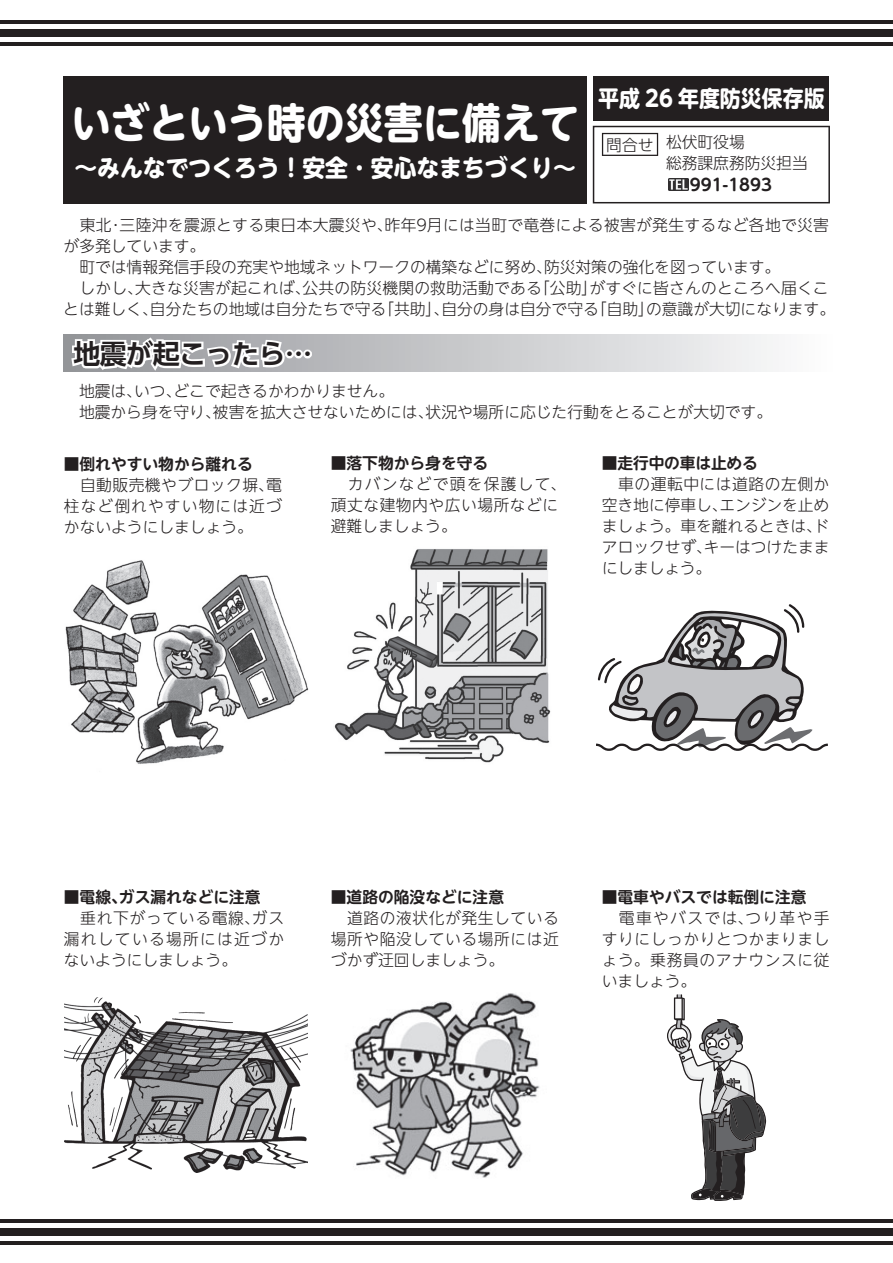
<style>
.page{position:relative;width:893px;height:1263px;background:#fff}
.page>*{position:absolute;margin:0;border:0;box-sizing:border-box;transform-origin:0 0}
.t1{font:700 42px "UD Shin M Go Pro";color:#fff;scale:.93 1}
.t2{font:700 27px "UD Shin Go Pro De";letter-spacing:-.02em;color:#231f20}
.t3{font:700 24px "UD Shin M Go Pro";color:#fff;scale:.95 1}
.t4{font:700 22.5px "UD Shin M Go Pro";color:#fff;scale:.93 1}
.t5{font:700 16.5px "UD Shin M Go Pro De";color:#231f20}
.t6{font:300 15.75px/21px "UD Shin Go NT Pro";color:#231f20;text-align:justify}
.t7{font:700 15.75px "UD Shin M Go Pro De";color:#231f20}
.t8{font:300 15.75px "UD Shin Go NT Pro";letter-spacing:.02em;color:#231f20}
.s1{font-family:"UD Shin M Go Pro"}
</style>
<div class="page">
<img style="left:334px;top:549px;width:217px;height:214px">
<div style="left:64px;top:77px;width:523px;height:127px;background:#231f20"></div>
<svg style="left:64px;top:335px;width:709px;height:37px;background:#d2d3d5"></svg>
<svg style="left:69px;top:335px;width:245px;height:37px"></svg>
<hr style="left:0;top:20px;width:893px;height:4px;background:#231f20">
<div style="left:0;top:29px;width:893px;height:7px;background:#231f20"></div>
<hr style="left:0;top:42px;width:893px;height:3px;background:#231f20">
<hr style="left:0;top:1219px;width:893px;height:4px;background:#231f20">
<div style="left:0;top:1228px;width:893px;height:8px;background:#231f20"></div>
<hr style="left:0;top:1241px;width:893px;height:4px;background:#231f20">
<div style="left:594px;top:77px;width:235px;height:44px;background:#231f20"></div>
<svg style="left:593px;top:126px;width:237px;height:77px"></svg>
<img style="left:668px;top:178px;width:21px;height:13px">
<img style="left:65px;top:560px;width:244px;height:204px">
<img style="left:65px;top:998px;width:242px;height:175px">
<img style="left:350px;top:993px;width:190px;height:185px">
<svg style="left:667px;top:994px;width:99px;height:207px"></svg>
<svg style="left:596px;top:604px;width:232px;height:147px"></svg>
<h3 class="t4" style="left:598px;top:80px;width:245px">平成 26 年度防災保存版</h3>
<p class="t6" style="left:666px;top:131px;width:143px;text-indent:-60px">問合せ 松伏町役場<br>総務課庶務防災担当</p>
<p class="t5" style="left:690px;top:171px;width:84px">991-1893</p>
<h1 class="t1" style="left:71px;top:89px;width:548px">いざという時の災害に備えて</h1>
<h3 class="t3" style="left:74px;top:148px;width:529px">～みんなでつくろう！安全･安心なまちづくり～</h3>
<p class="t8" style="left:80px;top:212px;width:751px">東北･三陸沖を震源とする東日本大震災や､昨年<span class="s1">9</span>月には当町で竜巻による被害が発生するなど各地で災害</p>
<p class="t6" style="left:64px;top:235px;width:143px">が多発しています。</p>
<p class="t6" style="left:79px;top:256px;width:702px">町では情報発信手段の充実や地域ネットワークの構築などに努め､防災対策の強化を図っています。</p>
<p class="t6" style="left:80px;top:277px;width:751px">しかし､大きな災害が起これば､公共の防災機関の救助活動である｢公助｣がすぐに皆さんのところへ届くこ</p>
<p class="t6" style="left:63px;top:298px;width:773px">とは難しく､自分たちの地域は自分たちで守る｢共助｣､自分の身は自分で守る｢自助｣の意識が大切になります。</p>
<h2 class="t2" style="left:73px;top:332px;width:240px">地震が起こったら…</h2>
<p class="t6" style="left:79px;top:379px;width:694px">地震は､いつ､どこで起きるかわかりません。<br>地震から身を守り､被害を拡大させないためには､状況や場所に応じた行動をとることが大切です。</p>
<p class="t7" style="left:64px;top:451px;width:190px">■倒れやすい物から離れる</p>
<p class="t6" style="left:64px;top:474px;width:219px;text-indent:16px">自動販売機やブロック塀､電柱など倒れやすい物には近づかないようにしましょう。</p>
<p class="t7" style="left:331px;top:450px;width:159px">■落下物から身を守る</p>
<p class="t6" style="left:331px;top:473px;width:229px;text-indent:17px">カバンなどで頭を保護して､頑丈な建物内や広い場所などに避難しましょう。</p>
<p class="t7" style="left:602px;top:450px;width:158px">■走行中の車は止める</p>
<p class="t6" style="left:602px;top:473px;width:229px;text-indent:16px">車の運転中には道路の左側か空き地に停車し､エンジンを止めましょう。車を離れるときは､ドアロックせず､キーはつけたままにしましょう。</p>
<p class="t7" style="left:64px;top:884px;width:198px">■電線､ガス漏れなどに注意</p>
<p class="t6" style="left:64px;top:907px;width:222px;text-indent:16px">垂れ下がっている電線､ガス漏れしている場所には近づかないようにしましょう。</p>
<p class="t7" style="left:331px;top:884px;width:175px">■道路の陥没などに注意</p>
<p class="t6" style="left:331px;top:907px;width:229px;text-indent:16px">道路の液状化が発生している場所や陥没している場所には近づかず迂回しましょう。</p>
<p class="t7" style="left:602px;top:884px;width:206px">■電車やバスでは転倒に注意</p>
<p class="t6" style="left:602px;top:907px;width:229px;text-indent:17px">電車やバスでは､つり革や手すりにしっかりとつかまりましょう。乗務員のアナウンスに従いましょう。</p>
</div>
